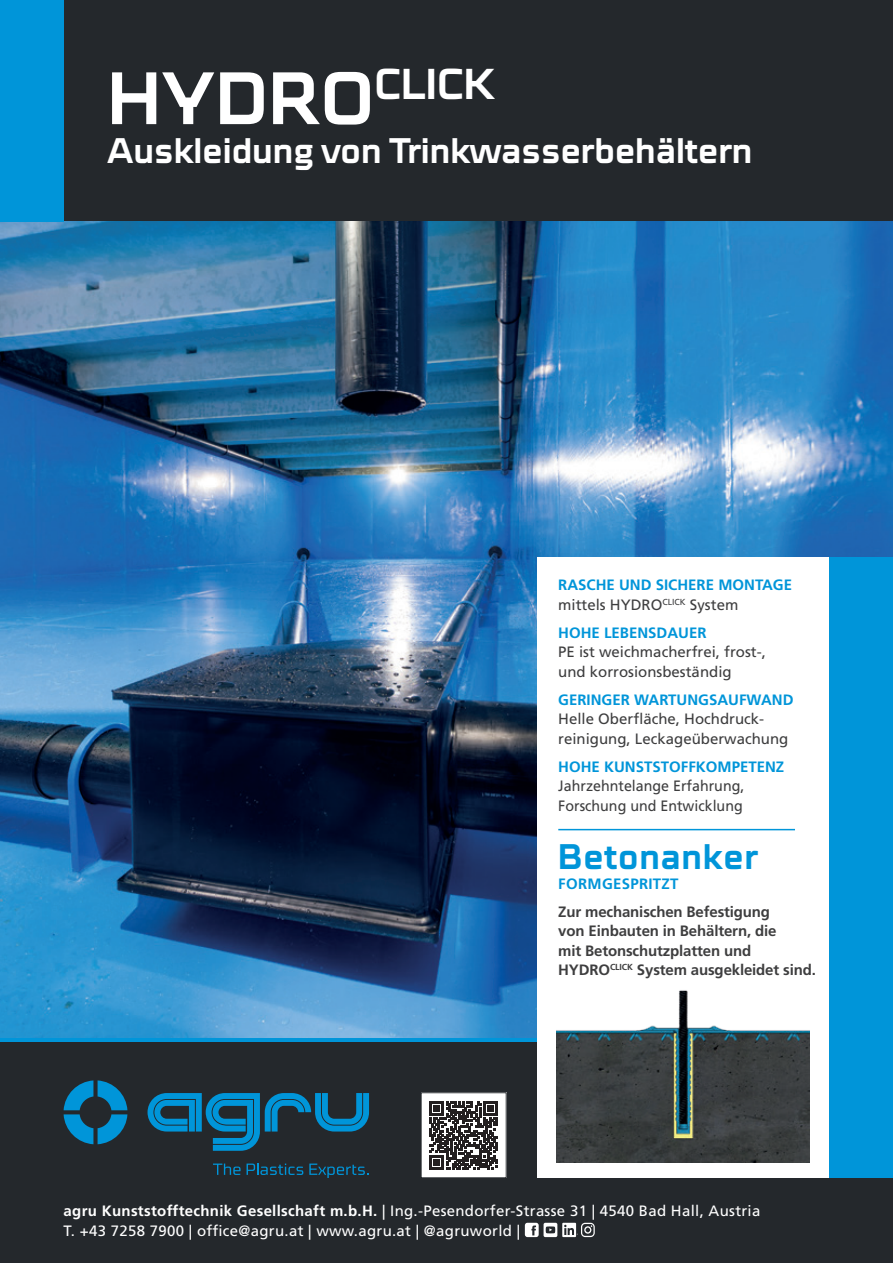
<style>
.page{position:relative;width:893px;height:1263px;background:#24282c}
.page>*{position:absolute;margin:0;border:0;box-sizing:border-box;transform-origin:0 0}
.t1{font:700 75px "Cube OT";letter-spacing:.01em;color:#fff}
.t2{font:700 36px "Cube OT";color:#fff}
.t3{font:700 36px "Cube OT";letter-spacing:.02em;color:#0095d9}
.t4{font:15px/19.5px "Frutiger LT Std";color:#3e3e3f}
.t5{font:15px/19.5px "Frutiger LT Std";letter-spacing:.02em;color:#fff}
.t6{font:700 15px/19.5px "Frutiger LT Std";letter-spacing:-.01em;color:#3e3e3f}
.t7{font:15px/19.5px "Frutiger LT Std";color:#3e3e3f;scale:.95 1}
.t8{font:700 15px/19.5px "Frutiger LT Std";color:#0095d9}
.s1{font-weight:400;color:#3e3e3f}
.s2{font-weight:700;color:#0095d9}
.s3{color:#0095d9}
.s4{font-weight:700}
</style>
<div class="page">
<img style="left:0;top:221px;width:893px;height:817px">
<hr style="left:0;top:1038px;width:567px;height:3px;background:#0095d9">
<svg style="left:525px;top:1223px;width:70px;height:14px"></svg>
<div style="left:537px;top:558px;width:292px;height:620px;background:#fff"></div>
<hr style="left:558px;top:829px;width:237px;height:1px;background:#0095d9">
<div style="left:421px;top:1093px;width:85px;height:85px;background:#fff"></div>
<svg style="left:429px;top:1101px;width:69px;height:68px"></svg>
<div style="left:829px;top:558px;width:64px;height:620px;background:#0095d9"></div>
<div style="left:0;top:0;width:64px;height:221px;background:#0095d9"></div>
<svg style="left:64px;top:1080px;width:63px;height:64px"></svg>
<svg style="left:148px;top:1093px;width:221px;height:58px"></svg>
<svg style="left:213px;top:1163px;width:28px;height:12px"></svg>
<svg style="left:247px;top:1163px;width:56px;height:12px"></svg>
<svg style="left:309px;top:1163px;width:60px;height:15px"></svg>
<img style="left:557px;top:990px;width:252px;height:172px">
<p class="t1" style="left:108px;top:54px;width:390px">HYDRO<sup>CLICK</sup></p>
<p class="t2" style="left:107px;top:129px;width:647px">Auskleidung von Trinkwasserbehältern</p>
<p class="t8" style="left:558px;top:575px;width:235px">RASCHE UND SICHERE MONTAGE <span class="s1">mittels HYDRO</span><sup>CLICK</sup> <span class="s1">System</span></p>
<p class="t4" style="left:558px;top:623px;width:209px"><span class="s2">HOHE LEBENSDAUER<br></span>PE ist weichmacherfrei, frost-, und korrosionsbeständig</p>
<p class="t4" style="left:558px;top:690px;width:237px"><span class="s2">GERINGER WARTUNGSAUFWAND<br></span>Helle Oberfläche, Hochdruck&shy;reinigung, Leckageüberwachung</p>
<p class="t7" style="left:558px;top:757px;width:239px"><span class="s2">HOHE KUNSTSTOFFKOMPETENZ<br></span>Jahrzehntelange Erfahrung,<br>Forschung und Entwicklung</p>
<p class="t3" style="left:558px;top:836px;width:201px">Betonanker</p>
<p class="t6" style="left:558px;top:870px;width:213px;line-height:28px"><span class="s3">FORMGESPRITZT<br></span>Zur mechanischen Befestigung</p>
<p class="t6" style="left:558px;top:921px;width:259px">von Einbauten in Behältern, die<br>mit Betonschutzplatten und<br>HYDRO<sup>CLICK</sup> System ausgekleidet sind.</p>
<p class="t5" style="left:64px;top:1201px;width:698px"><span class="s4">agru Kunststofftechnik Gesellschaft m.b.H.</span> | Ing.-Pesendorfer-Strasse 31 | 4540 Bad Hall, Austria<br>T. +43 7258 7900 | office@agru.at | www.agru.at | @agruworld |</p>
</div>
